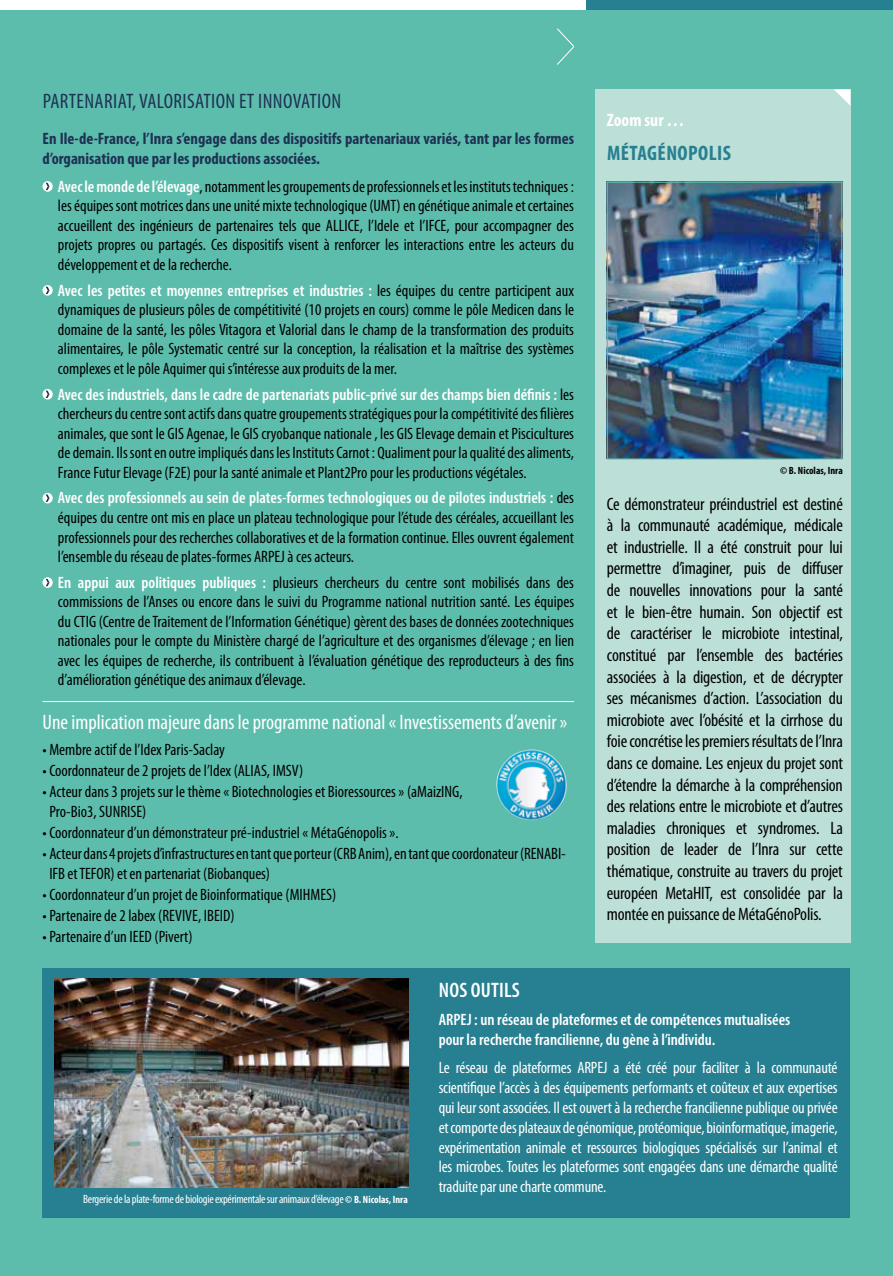
<style>
.page{position:relative;width:893px;height:1276px;background:#5dbdac}
.page>*{position:absolute;margin:0;border:0;box-sizing:border-box;transform-origin:0 0}
.t1{font:condensed 21px "Myriad Pro";color:#fff}
.t2{font:condensed 21px "Myriad Pro";letter-spacing:.02em;color:#1e3254}
.t3{font:700 condensed 21px "Myriad Pro";letter-spacing:.02em;color:#278091}
.t4{font:600 condensed 21px "Myriad Pro";letter-spacing:.01em;color:#fff}
.t5{font:condensed 18px/21.6px "Myriad Pro";letter-spacing:-.01em;color:#000;text-align:justify}
.t6{font:700 condensed 18px "Myriad Pro";color:#fff}
.t7{font:condensed 16.5px/19.5px "Myriad Pro";color:#000;text-align:justify}
.t8{font:condensed 16.5px/19.8px "Myriad Pro";letter-spacing:-.01em;color:#fff;text-align:justify}
.t9{font:700 condensed 16.5px/19.5px "Myriad Pro";color:#1e3254}
.t10{font:600 condensed 16.5px/19.8px "Myriad Pro";color:#fff}
.t11{font:condensed 12px "Myriad Pro";letter-spacing:-.02em;color:#fff}
.t12{font:700 condensed 10.5px "Myriad Pro";color:#000}
.s1{font-weight:600;color:#fff}
.s2{font-weight:700;font-size:10.5px}
</style>
<div class="page">
<hr style="left:43px;top:701px;width:531px;height:1px;background:#fff">
<div style="left:585px;top:0;width:308px;height:10px;background:#278091"></div>
<div style="left:0;top:0;width:585px;height:10px;background:#fff"></div>
<svg style="left:557px;top:28px;width:17px;height:37px"></svg>
<svg style="left:43px;top:181px;width:10px;height:11px"></svg>
<svg style="left:46px;top:183px;width:4px;height:7px"></svg>
<svg style="left:43px;top:285px;width:10px;height:11px"></svg>
<svg style="left:46px;top:287px;width:4px;height:7px"></svg>
<svg style="left:43px;top:389px;width:10px;height:10px"></svg>
<svg style="left:46px;top:390px;width:4px;height:8px"></svg>
<svg style="left:43px;top:493px;width:10px;height:10px"></svg>
<svg style="left:46px;top:494px;width:4px;height:8px"></svg>
<svg style="left:43px;top:577px;width:10px;height:11px"></svg>
<svg style="left:46px;top:579px;width:4px;height:7px"></svg>
<div style="left:43px;top:968px;width:807px;height:250px;background:#278091"></div>
<img style="left:54px;top:978px;width:355px;height:209px">
<div style="left:595px;top:89px;width:255px;height:853px;background:#bcdfd7"></div>
<svg style="left:834px;top:89px;width:16px;height:16px"></svg>
<img style="left:496px;top:749px;width:71px;height:71px">
<img style="left:609px;top:184px;width:231px;height:273px">
<div style="left:607px;top:182px;width:235px;height:277px;border:1px solid #5dbdac"></div>
<p class="t2" style="left:43px;top:89px;width:300px">PARTENARIAT, VALORISATION ET INNOVATION</p>
<p class="t9" style="left:43px;top:129px;width:533px">En Ile-de-France, l’Inra s’engage dans des dispositifs partenariaux variés, tant par les formes d’organisation que par les productions associées.</p>
<p class="t7" style="left:58px;top:177px;width:518px"><span class="s1">Avec le monde de l’élevage</span>, notamment les groupements de professionnels et les instituts techniques : les équipes sont motrices dans une unité mixte technologique (UMT) en génétique animale et certaines accueillent des ingénieurs de partenaires tels que ALLICE, l’Idele et l’IFCE, pour accompagner des projets propres ou partagés. Ces dispositifs visent à renforcer les interactions entre les acteurs du développement et de la recherche.</p>
<p class="t7" style="left:58px;top:281px;width:518px"><span class="s1">Avec les petites et moyennes entreprises et industries :</span> les équipes du centre participent aux dynamiques de plusieurs pôles de compétitivité (10 projets en cours) comme le pôle Medicen dans le domaine de la santé, les pôles Vitagora et Valorial dans le champ de la transformation des produits alimentaires, le pôle Systematic centré sur la conception, la réalisation et la maîtrise des systèmes complexes et le pôle Aquimer qui s’intéresse aux produits de la mer.</p>
<p class="t7" style="left:58px;top:385px;width:518px"><span class="s1">Avec des industriels, dans le cadre de partenariats public-privé sur des champs bien définis :</span> les chercheurs du centre sont actifs dans quatre groupements stratégiques pour la compétitivité des filières animales, que sont le GIS Agenae, le GIS cryobanque nationale , les GIS Elevage demain et Piscicultures de demain. Ils sont en outre impliqués dans les Instituts Carnot : Qualiment pour la qualité des aliments, France Futur Elevage (F2E) pour la santé animale et Plant2Pro pour les productions végétales.</p>
<p class="t7" style="left:58px;top:488px;width:518px"><span class="s1">Avec des professionnels au sein de plates-formes technologiques ou de pilotes industriels :</span> des équipes du centre ont mis en place un plateau technologique pour l’étude des céréales, accueillant les professionnels pour des recherches collaboratives et de la formation continue. Elles ouvrent également l’ensemble du réseau de plates-formes ARPEJ à ces acteurs.</p>
<p class="t7" style="left:58px;top:573px;width:518px"><span class="s1">En appui aux politiques publiques :</span> plusieurs chercheurs du centre sont mobilisés dans des commissions de l’Anses ou encore dans le suivi du Programme national nutrition santé. Les équipes du CTIG (Centre de Traitement de l’Information Génétique) gèrent des bases de données zootechniques nationales pour le compte du Ministère chargé de l’agriculture et des organismes d’élevage ; en lien avec les équipes de recherche, ils contribuent à l’évaluation génétique des reproducteurs à des fins d’amélioration génétique des animaux d’élevage.</p>
<p class="t6" style="left:607px;top:110px;width:79px">Zoom sur …</p>
<p class="t3" style="left:607px;top:141px;width:125px">MÉTAGÉNOPOLIS</p>
<p class="t12" style="left:780px;top:464px;width:64px">© B. Nicolas, Inra</p>
<p class="t5" style="left:607px;top:493px;width:237px">Ce démonstrateur préindustriel est destiné à la communauté académique, médicale et industrielle. Il a été construit pour lui permettre d’imaginer, puis de diffuser de nouvelles innovations pour la santé et le bien-être humain. Son objectif est de caractériser le microbiote intestinal, constitué par l’ensemble des bactéries associées à la digestion, et de décrypter ses mécanismes d’action. L’association du microbiote avec l’obésité et la cirrhose du foie concrétise les premiers résultats de l’Inra dans ce domaine. Les enjeux du projet sont d’étendre la démarche à la compréhension des relations entre le microbiote et d’autres maladies chroniques et syndromes. La position de leader de l’Inra sur cette thématique, construite au travers du projet européen MetaHIT, est consolidée par la montée en puissance de MétaGénoPolis.</p>
<p class="t1" style="left:43px;top:710px;width:526px">Une implication majeure dans le programme national « Investissements d’avenir »</p>
<p class="t7" style="left:43px;top:740px;width:184px">• Membre actif de l’Idex Paris-Saclay</p>
<p class="t7" style="left:43px;top:761px;width:262px">• Coordonnateur de 2 projets de l’Idex (ALIAS, IMSV)</p>
<p class="t7" style="left:49px;top:782px;width:415px;text-indent:-7px">• Acteur dans 3 projets sur le thème « Biotechnologies et Bioressources » (aMaizING,<br>Pro-Bio3, SUNRISE)</p>
<p class="t7" style="left:43px;top:823px;width:358px">• Coordonnateur d’un démonstrateur pré-industriel « MétaGénopolis ».</p>
<p class="t7" style="left:49px;top:844px;width:518px;text-indent:-7px">• Acteur dans 4 projets d’infrastructures en tant que porteur (CRB Anim), en tant que coordonateur (RENABI-<br>IFB et TEFOR) et en partenariat (Biobanques)</p>
<p class="t7" style="left:43px;top:885px;width:295px">• Coordonnateur d’un projet de Bioinformatique (MIHMES)</p>
<p class="t7" style="left:43px;top:906px;width:194px">• Partenaire de 2 labex (REVIVE, IBEID)</p>
<p class="t7" style="left:43px;top:927px;width:152px">• Partenaire d’un IEED (Pivert)</p>
<p class="t4" style="left:439px;top:978px;width:82px">NOS OUTILS</p>
<p class="t10" style="left:439px;top:1010px;width:353px">ARPEJ : un réseau de plateformes et de compétences mutualisées pour la recherche francilienne, du gène à l’individu.</p>
<p class="t8" style="left:439px;top:1058px;width:401px">Le réseau de plateformes ARPEJ a été créé pour faciliter à la communauté scientifique l’accès à des équipements performants et coûteux et aux expertises qui leur sont associées. Il est ouvert à la recherche francilienne publique ou privée et comporte des plateaux de génomique, protéomique, bioinformatique, imagerie, expérimentation animale et ressources biologiques spécialisés sur l’animal et les microbes. Toutes les plateformes sont engagées dans une démarche qualité traduite par une charte commune.</p>
<p class="t11" style="left:83px;top:1192px;width:326px">Bergerie de la plate-forme de biologie expérimentale sur animaux d’élevage<span class="s2">© B. Nicolas, Inra</span></p>
</div>
